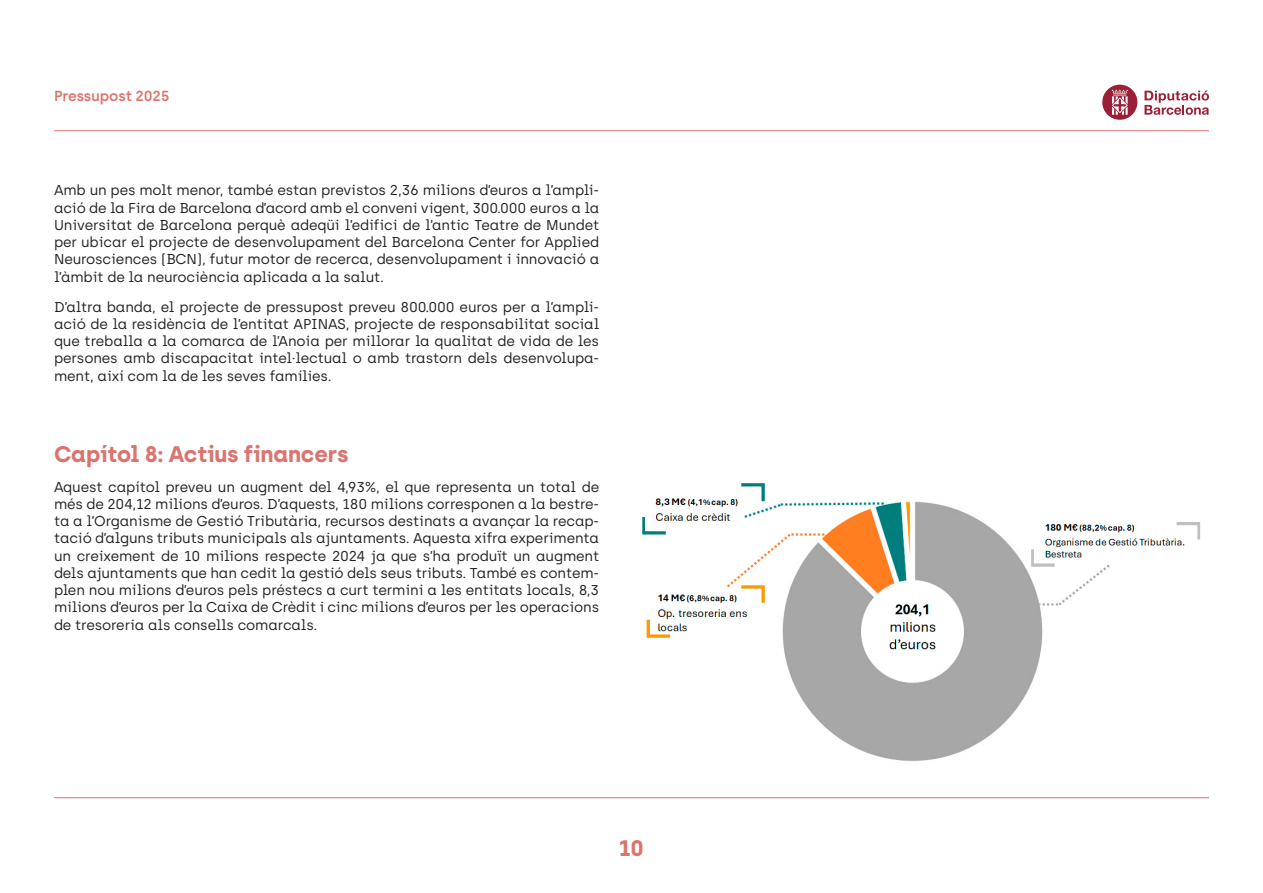
<style>
.page{position:relative;width:1263px;height:893px;background:#fff}
.page>*{position:absolute;margin:0;border:0;box-sizing:border-box;transform-origin:0 0}
.titulos{font:700 22.5px "Archia";letter-spacing:-.01em;color:#db746f}
.t1{font:600 14.55px "Archia";letter-spacing:-.01em;color:#db746f}
.text_seguit{font:14.25px/17.2px "Archia";letter-spacing:-.01em;color:#231f20;text-align:justify}
</style>
<div class="page">
<svg style="left:1144px;top:91px;width:65px;height:24px"></svg>
<svg style="left:1102px;top:85px;width:35px;height:35px"></svg>
<hr style="left:54px;top:130px;width:1155px;height:1px;background:#db746f">
<hr style="left:54px;top:797px;width:1155px;height:1px;background:#db746f">
<img style="left:642px;top:483px;width:559px;height:278px">
<p class="t1" style="left:54px;top:88px;width:117px">Pressupost 2025</p>
<p class="text_seguit" style="left:54px;top:182px;width:547px">Amb un pes molt menor, també estan previstos 2,36 milions d’euros a l’ampli&shy;ació de la Fira de Barcelona d’acord amb el conveni vigent, 300.000 euros a la Universitat de Barcelona perquè adeqüi l’edifici de l’antic Teatre de Mundet per ubicar el projecte de desenvolupament del Barcelona Center for Applied Neurosciences (BCN), futur motor de recerca, desenvolupament i innovació a l’àmbit de la neurociència aplicada a la salut.</p>
<p class="text_seguit" style="left:54px;top:298px;width:547px">D’altra banda, el projecte de pressupost preveu 800.000 euros per a l’ampli&shy;ació de la residència de l’entitat APINAS, projecte de responsabilitat social que treballa a la comarca de l’Anoia per millorar la qualitat de vida de les persones amb discapacitat intel·lectual o amb trastorn dels desenvolupa&shy;ment, així com la de les seves famílies.</p>
<p class="titulos" style="left:54px;top:440px;width:296px">Capítol 8: Actius financers</p>
<p class="text_seguit" style="left:54px;top:478px;width:547px">Aquest capítol preveu un augment del 4,93%, el que representa un total de més de 204,12 milions d’euros. D’aquests, 180 milions corresponen a la bestre&shy;ta a l’Organisme de Gestió Tributària, recursos destinats a avançar la recap&shy;tació d’alguns tributs municipals als ajuntaments. Aquesta xifra experimenta un creixement de 10 milions respecte 2024 ja que s’ha produït un augment dels ajuntaments que han cedit la gestió dels seus tributs. També es contem&shy;plen nou milions d’euros pels préstecs a curt termini a les entitats locals, 8,3 milions d’euros per la Caixa de Crèdit i cinc milions d’euros per les operacions de tresoreria als consells comarcals.</p>
<p class="titulos" style="left:619px;top:834px;width:26px">10</p>
</div>
